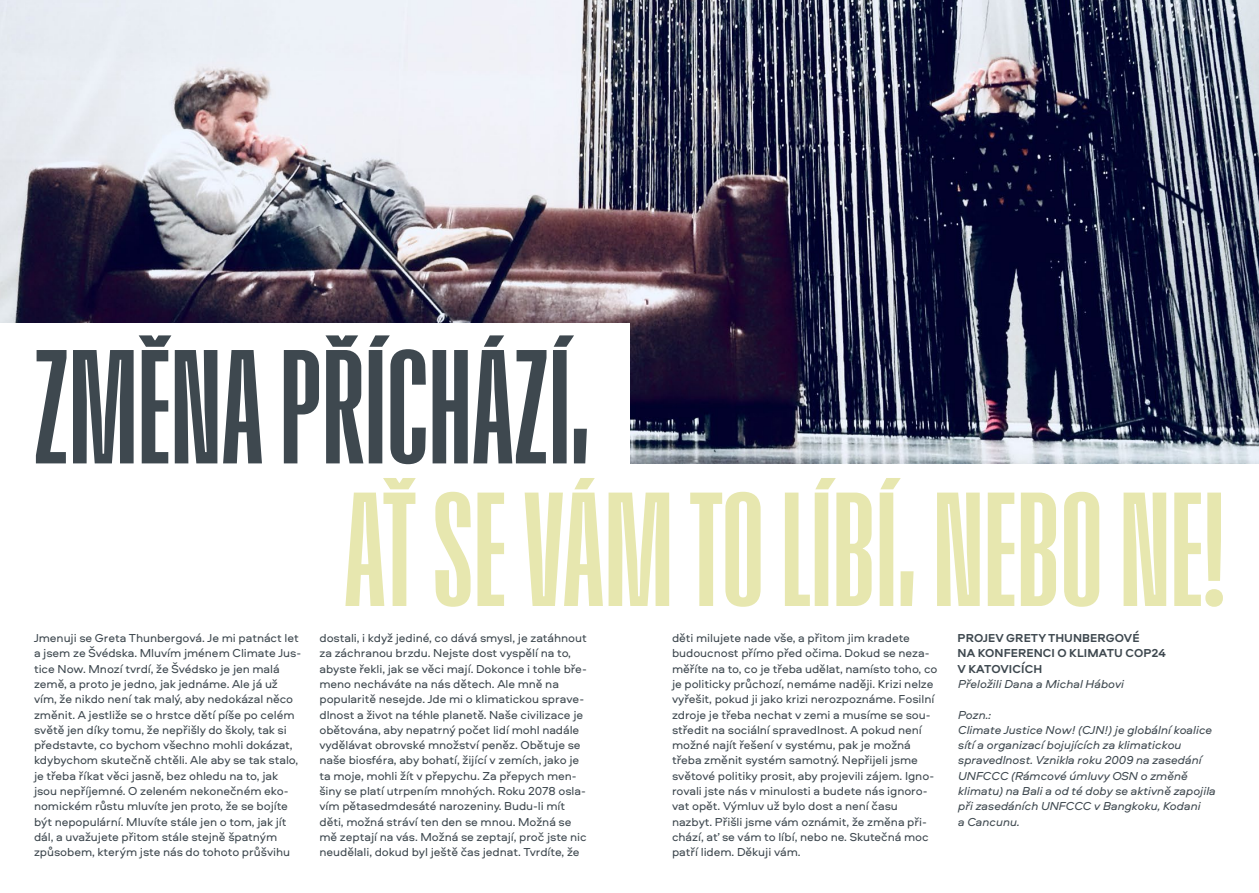
<style>
.page{position:relative;width:1259px;height:893px;background:#fff}
.page>*{position:absolute;margin:0;border:0;box-sizing:border-box;transform-origin:0 0}
.t1{font:162px "Kabaret";color:#e7e7af}
.t2{font:162px "Kabaret";color:#3e484f}
.t3{font:12px/15.3px "Aeroport";letter-spacing:-.005em;color:#3e484f}
.t4{font:italic 12px/15.3px "Aeroport";letter-spacing:-.005em;color:#3e484f}
.t5{font:700 12px/15.3px "Aeroport";letter-spacing:.005em;color:#3e484f}
</style>
<div class="page">
<img style="left:0;top:0;width:1259px;height:463px">
<div style="left:0;top:323px;width:629px;height:165px;background:#fff"></div>
<h1 class="t2" style="left:34px;top:334px;width:557px">ZMĚNA PŘÍCHÁZÍ,</h1>
<h1 class="t1" style="left:344px;top:476px;width:882px">AŤSE VÁM TO LÍBÍ, NEBO NE!</h1>
<p class="t3" style="left:34px;top:630px;width:269px">Jmenuji se Greta Thunbergová. Je mi patnáct let a jsem ze Švédska. Mluvím jménem Climate Jus&shy;tice Now. Mnozí tvrdí, že Švédsko je jen malá země, a proto je jedno, jak jednáme. Ale já už vím, že nikdo není tak malý, aby nedokázal něco změnit. A jestliže se o hrstce dětí píše po celém světě jen díky tomu, že nepřišly do školy, tak si představte, co bychom všechno mohli dokázat, kdybychom skutečně chtěli. Ale aby se tak stalo, je třeba říkat věci jasně, bez ohledu na to, jak jsou nepříjemné. O zeleném nekonečném eko&shy;nomickém růstu mluvíte jen proto, že se bojíte být nepopulární. Mluvíte stále jen o tom, jak jít dál, a uvažujete přitom stále stejně špatným způsobem, kterým jste nás do tohoto průšvihu</p>
<p class="t3" style="left:319px;top:630px;width:269px">dostali, i když jediné, co dává smysl, je zatáhnout za záchranou brzdu. Nejste dost vyspělí na to, abyste řekli, jak se věci mají. Dokonce i tohle bře&shy;meno necháváte na nás dětech. Ale mně na popularitě nesejde. Jde mi o klimatickou sprave&shy;dlnost a život na téhle planetě. Naše civilizace je obětována, aby nepatrný počet lidí mohl nadále vydělávat obrovské množství peněz. Obětuje se naše biosféra, aby bohatí, žijící v zemích, jako je ta moje, mohli žít v přepychu. Za přepych men&shy;šiny se platí utrpením mnohých. Roku 2078 osla&shy;vím pětasedmdesáté narozeniny. Budu-li mít děti, možná stráví ten den se mnou. Možná se mě zeptají na vás. Možná se zeptají, proč jste nic neudělali, dokud byl ještě čas jednat. Tvrdíte, že</p>
<p class="t3" style="left:672px;top:630px;width:267px">děti milujete nade vše, a přitom jim kradete budoucnost přímo před očima. Dokud se neza&shy;měříte na to, co je třeba udělat, namísto toho, co je politicky průchozí, nemáme naději. Krizi nelze vyřešit, pokud ji jako krizi nerozpoznáme. Fosilní zdroje je třeba nechat v zemi a musíme se sou&shy;středit na sociální spravedlnost. A pokud není možné najít řešení v systému, pak je možná třeba změnit systém samotný. Nepřijeli jsme světové politiky prosit, aby projevili zájem. Igno&shy;rovali jste nás v minulosti a budete nás ignoro&shy;vat opět. Výmluv už bylo dost a není času nazbyt. Přišli jsme vám oznámit, že změna při&shy;chází, ať se vám to líbí, nebo ne. Skutečná moc patří lidem. Děkuji vám.</p>
<p class="t5" style="left:957px;top:630px;width:210px">PROJ EV GRETY THUNBERGOVÉ<br>NA KONFERENCI O KLIMATU COP24<br>V KATOVICÍCH</p>
<p class="t4" style="left:957px;top:676px;width:167px">Přeložili Dana a Michal Hábovi</p>
<p class="t4" style="left:957px;top:706px;width:259px">Pozn.:<br>Climate Justice Now! (CJN!) je globální koalice sítí a organizací bojujících za klimatickou spravedlnost. Vznikla roku 2009 na zasedání UNFCCC (Rámcové úmluvy OSN o změně klimatu) na Bali a od té doby se aktivně zapojila při zasedáních UNFCCC v Bangkoku, Kodani<br>a Cancunu.</p>
</div>
